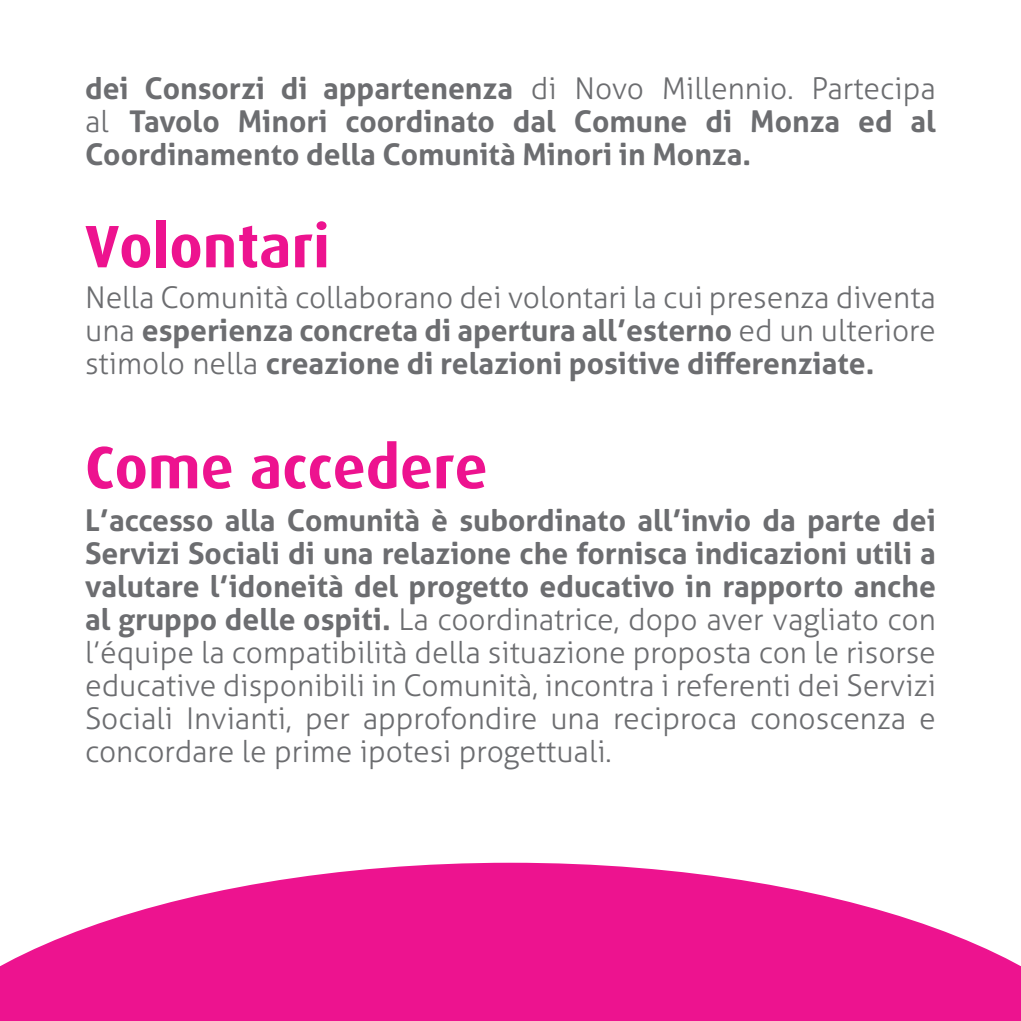
<style>
.page{position:relative;width:1021px;height:1021px;background:#fff}
.page>*{position:absolute;margin:0;border:0;box-sizing:border-box;transform-origin:0 0}
.t1{font:700 60px "Dax";color:#ed138f}
.t2{font:300 30px/33px "Aller";color:#6c6d70;text-align:justify}
.t3{font:700 30px/33px "Aller";color:#6c6d70;text-align:justify}
.s1{font-weight:300}
.s2{font-weight:700}
</style>
<div class="page">
<svg style="left:0;top:862px;width:901px;height:158px;fill:#ed138f"></svg>
<svg style="left:901px;top:916px;width:119px;height:104px"></svg>
<p class="t3" style="left:85px;top:71px;width:852px">dei Consorzi di appartenenza <span class="s1">di Novo Millennio. Partecipa al</span> Tavolo Minori coordinato dal Comune di Monza ed al Coordinamento della Comunità Minori in Monza.</p>
<h1 class="t1" style="left:85px;top:213px;width:246px">Volontari</h1>
<p class="t2" style="left:85px;top:280px;width:852px">Nella Comunità collaborano dei volontari la cui presenza diventa una <span class="s2">esperienza concreta di apertura all’esterno</span> ed un ulteriore stimolo nella <span class="s2">creazione di relazioni positive differenziate.</span></p>
<h1 class="t1" style="left:85px;top:433px;width:404px">Come accedere</h1>
<p class="t2" style="left:85px;top:503px;width:852px"><span class="s2">L’accesso alla Comunità è subordinato all’invio da parte dei Servizi Sociali di una relazione che fornisca indicazioni utili a valutare l’idoneità del progetto educativo in rapporto anche al gruppo delle ospiti.</span> La coordinatrice, dopo aver vagliato con l’équipe la compatibilità della situazione proposta con le risorse educative disponibili in Comunità, incontra i referenti dei Servizi Sociali Invianti, per approfondire una reciproca conoscenza e concordare le prime ipotesi progettuali.</p>
</div>
